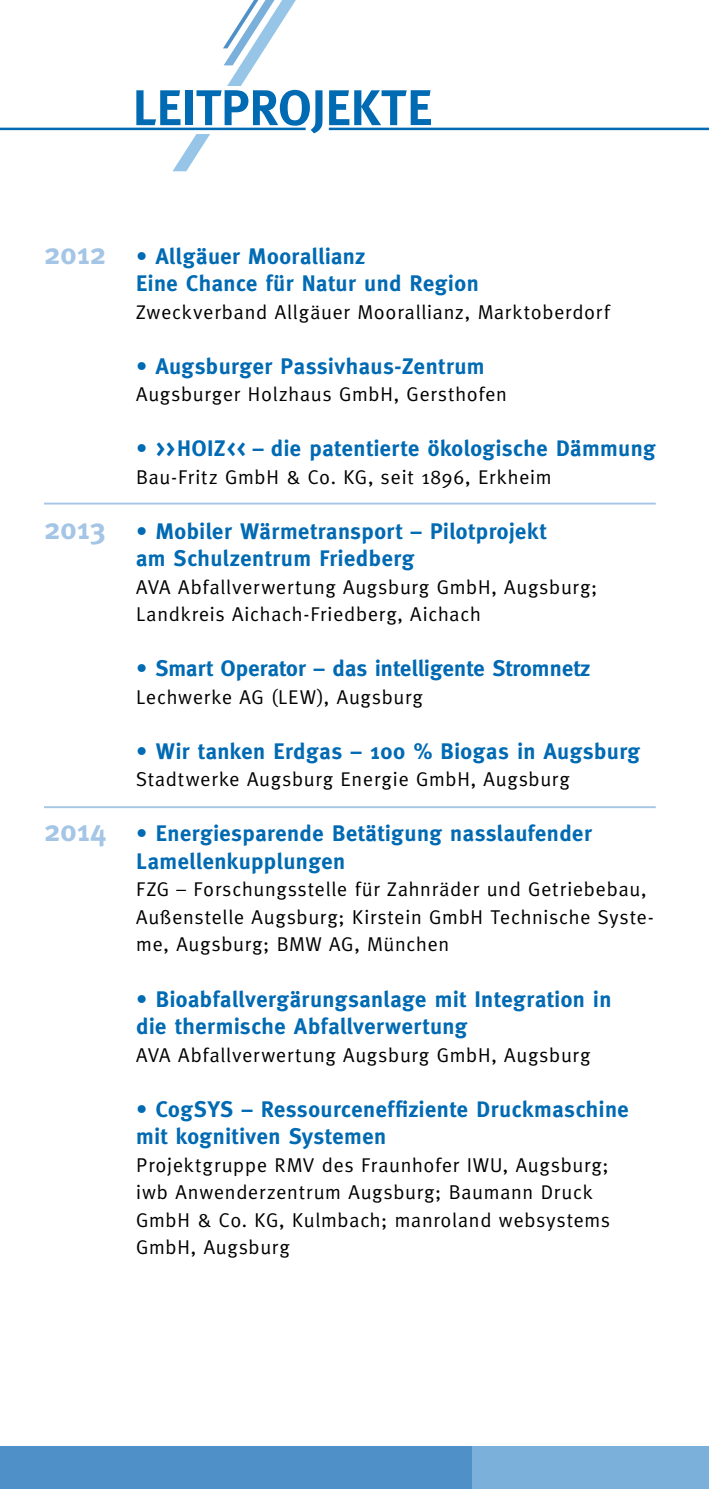
<style>
.page{position:relative;width:709px;height:1489px;background:#fff}
.page>*{position:absolute;margin:0;border:0;box-sizing:border-box;transform-origin:0 0}
.t1{font:700 30px "Meta";color:#a4c5e5}
.t2{font:700 22.5px/27.5px "Meta";letter-spacing:.025em;color:#006ab3}
.t3{font:20px/27.5px "Meta";letter-spacing:.04em;color:#000}
</style>
<div class="page">
<div style="left:0;top:1446px;width:472px;height:42px;background:#4f90c8"></div>
<div style="left:472px;top:1446px;width:237px;height:42px;background:#7bb0db"></div>
<hr style="left:0;top:128px;width:306px;height:2px;background:#006ab3">
<hr style="left:329px;top:128px;width:380px;height:2px;background:#006ab3">
<svg style="left:136px;top:0;width:186px;height:171px"></svg>
<svg style="left:329px;top:90px;width:102px;height:35px"></svg>
<hr style="left:44px;top:502px;width:611px;height:2px;background:#a4c5e5">
<hr style="left:44px;top:806px;width:611px;height:2px;background:#a4c5e5">
<h1 class="t1" style="left:44px;top:236px;width:63px">2012</h1>
<h1 class="t1" style="left:44px;top:511px;width:63px">2013</h1>
<h1 class="t1" style="left:44px;top:813px;width:63px">2014</h1>
<p class="t2" style="left:136px;top:242px;width:344px">• Allgäuer Moorallianz<br>Eine Chance für Natur und Region</p>
<p class="t3" style="left:136px;top:297px;width:475px">Zweckverband Allgäuer Moorallianz, Marktoberdorf</p>
<p class="t2" style="left:136px;top:352px;width:350px">• Augsburger Passivhaus-Zentrum</p>
<p class="t3" style="left:136px;top:380px;width:372px">Augsburger Holzhaus GmbH, Gersthofen</p>
<p class="t2" style="left:136px;top:434px;width:521px">• &gt;&gt;HOIZ&lt;&lt; – die patentierte ökologische Dämmung</p>
<p class="t3" style="left:136px;top:462px;width:417px">Bau-Fritz GmbH &amp; Co. KG, seit 1896, Erkheim</p>
<p class="t2" style="left:136px;top:517px;width:411px">• Mobiler Wärmetransport – Pilotprojekt am Schulzentrum Friedberg</p>
<p class="t3" style="left:136px;top:572px;width:462px">AVA Abfallverwertung Augsburg GmbH, Augsburg;<br>Landkreis Aichach-Friedberg, Aichach</p>
<p class="t2" style="left:136px;top:654px;width:455px">• Smart Operator – das intelligente Stromnetz</p>
<p class="t3" style="left:136px;top:683px;width:288px">Lechwerke AG (LEW), Augsburg</p>
<p class="t2" style="left:136px;top:737px;width:505px">• Wir tanken Erdgas – 100 % Biogas in Augsburg</p>
<p class="t3" style="left:136px;top:765px;width:435px">Stadtwerke Augsburg Energie GmbH, Augsburg</p>
<p class="t2" style="left:136px;top:819px;width:457px">• Energiesparende Betätigung nasslaufender<br>Lamellenkupplungen</p>
<p class="t3" style="left:136px;top:875px;width:519px">FZG – Forschungsstelle für Zahnräder und Getriebebau,<br>Außenstelle Augsburg; Kirstein GmbH Technische Syste&shy;me, Augsburg; BMW AG, München</p>
<p class="t2" style="left:136px;top:984px;width:476px">• Bioabfallvergärungsanlage mit Integration in die thermische Abfallverwertung</p>
<p class="t3" style="left:136px;top:1040px;width:455px">AVA Abfallverwertung Augsburg GmbH, Augsburg</p>
<p class="t2" style="left:136px;top:1094px;width:494px">• CogSYS – Ressourceneffiziente Druckmaschine mit kognitiven Systemen</p>
<p class="t3" style="left:136px;top:1150px;width:475px">Projektgruppe RMV des Fraunhofer IWU, Augsburg; iwb Anwenderzentrum Augsburg; Baumann Druck GmbH &amp; Co. KG, Kulmbach; manroland websystems GmbH, Augsburg</p>
</div>
